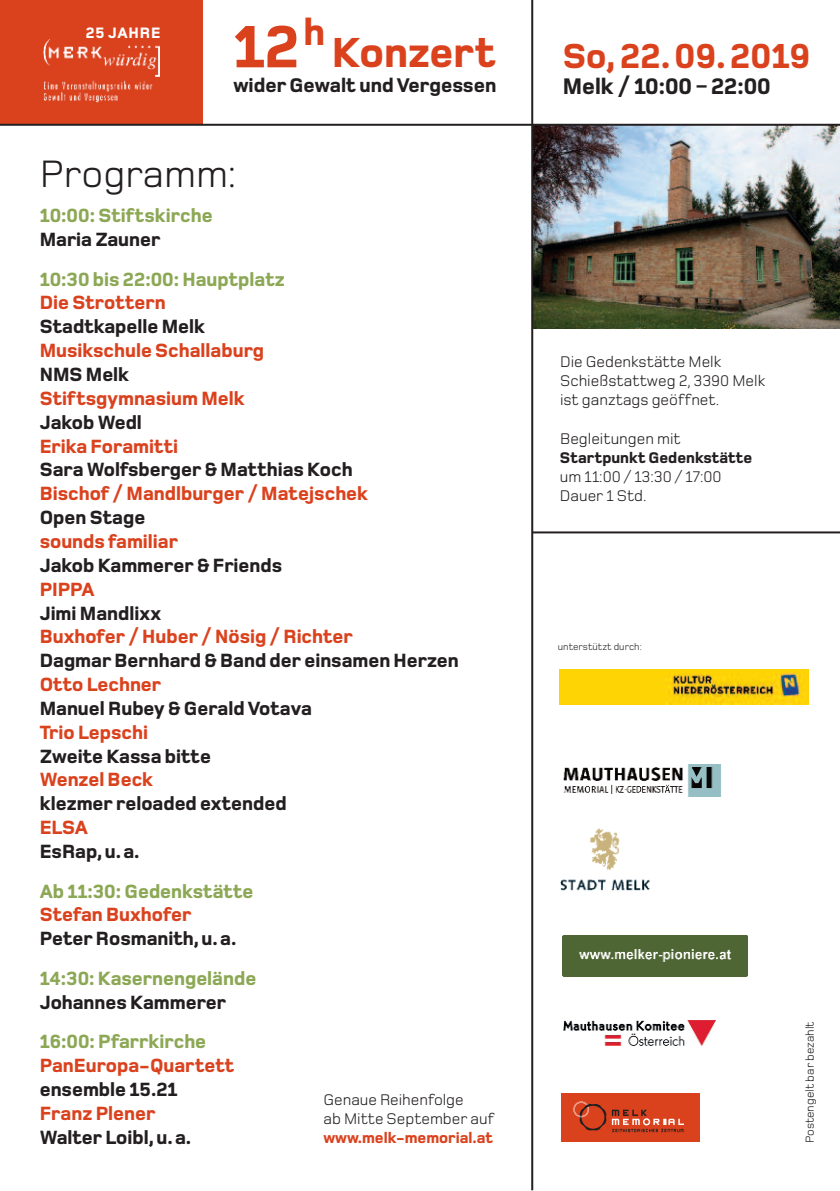
<style>
.page{position:relative;width:840px;height:1191px;background:#fff}
.page>*{position:absolute;margin:0;border:0;box-sizing:border-box;transform-origin:0 0}
.t1{font:800 62px "Foundry Monoline";color:#da421e}
.t2{font:800 43.6px "Foundry Monoline";color:#da421e}
.t3{font:39.6px "Foundry Monoline";color:#231f20}
.t4{font:800 36px "Foundry Monoline";color:#da421e}
.t5{font:800 23.4px "Foundry Monoline";color:#231f20}
.t6{font:800 20.6px "Foundry Monoline";color:#231f20}
.t7{font:800 19.8px "Foundry Monoline";color:#231f20}
.t8{font:800 19.8px "Foundry Monoline";color:#da421e}
.t9{font:800 19.8px "Foundry Monoline";color:#8ca855}
.t10{font:16px/19.2px "Foundry Monoline";color:#231f20}
.t11{font:800 16px "Foundry Monoline";color:#231f20}
.t12{font:800 16px "Foundry Monoline";color:#da421e}
.t13{font:800 15.6px "Foundry Monoline";letter-spacing:.05em;color:#fff}
.t14{font:12px "Foundry Monoline";color:#231f20}
.t15{font:10px "Foundry Monoline";color:#231f20}
.s1{font-size:18.6px}
</style>
<div class="page">
<img style="left:533px;top:126px;width:306px;height:202px">
<div style="left:0;top:0;width:203px;height:125px;background:#da421e"></div>
<img style="left:43px;top:39px;width:116px;height:63px">
<hr style="left:0;top:124px;width:839px;height:2px;background:#231f20">
<hr style="left:532px;top:531px;width:307px;height:2px;background:#231f20">
<hr style="left:531px;top:0;width:2px;height:1190px;background:#231f20">
<img style="left:560px;top:828px;width:90px;height:63px">
<img style="left:563px;top:1020px;width:152px;height:25px">
<img style="left:559px;top:669px;width:249px;height:36px">
<img style="left:563px;top:764px;width:158px;height:32px">
<div style="left:560px;top:1093px;width:139px;height:48px;background:#da421e"></div>
<svg style="left:573px;top:1101px;width:110px;height:31px"></svg>
<img style="left:562px;top:935px;width:184px;height:41px">
<p class="t13" style="left:86px;top:27px;width:76px">25 JAHRE</p>
<h1 class="t1" style="left:233px;top:24px;width:93px">12<sup>h</sup></h1>
<h2 class="t2" style="left:332px;top:37px;width:165px">Konzert</h2>
<p class="t6" style="left:233px;top:78px;width:264px">wider Gewalt undVergessen</p>
<h3 class="t3" style="left:40px;top:160px;width:198px">Programm:</h3>
<p class="t9" style="left:40px;top:208px;width:174px">10:00: Stiftskirche</p>
<p class="t7" style="left:40px;top:232px;width:122px">Maria Zauner</p>
<p class="t9" style="left:40px;top:272px;width:246px">10:30 bis 22:00: Hauptplatz</p>
<p class="t8" style="left:40px;top:296px;width:127px">Die Strottern</p>
<p class="t7" style="left:40px;top:319px;width:167px">Stadtkapelle Melk</p>
<p class="t8" style="left:40px;top:343px;width:226px">Musikschule Schallaburg</p>
<p class="t7" style="left:40px;top:367px;width:91px">NMS Melk</p>
<p class="t8" style="left:40px;top:391px;width:206px">Stiftsgymnasium Melk</p>
<p class="t7" style="left:40px;top:415px;width:104px">Jakob Wedl</p>
<p class="t8" style="left:40px;top:439px;width:140px">Erika Foramitti</p>
<p class="t7" style="left:40px;top:462px;width:314px">Sara Wolfsberger &amp; Matthias Koch</p>
<p class="t8" style="left:40px;top:486px;width:330px">Bischof/ Mandlburger / Matejschek</p>
<p class="t7" style="left:40px;top:510px;width:107px">Open Stage</p>
<p class="t8" style="left:40px;top:534px;width:140px">sounds familiar</p>
<p class="t7" style="left:40px;top:558px;width:244px">Jakob Kammerer &amp; Friends</p>
<p class="t8" style="left:40px;top:582px;width:56px">PIPPA</p>
<p class="t7" style="left:40px;top:605px;width:123px">Jimi Mandlixx</p>
<p class="t8" style="left:40px;top:629px;width:314px">Buxhofer / Huber / Nösig / Richter</p>
<p class="t7" style="left:40px;top:653px;width:420px">Dagmar Bernhard &amp; Band der einsamen Herzen</p>
<p class="t8" style="left:40px;top:677px;width:123px">Otto Lechner</p>
<p class="t7" style="left:40px;top:701px;width:273px">Manuel Rubey &amp; GeraldVotava</p>
<p class="t8" style="left:40px;top:725px;width:110px">Trio Lepschi</p>
<p class="t7" style="left:40px;top:749px;width:173px">Zweite Kassa bitte</p>
<p class="t8" style="left:40px;top:772px;width:115px">Wenzel Beck</p>
<p class="t7" style="left:40px;top:796px;width:248px">klezmer reloaded extended</p>
<p class="t8" style="left:40px;top:820px;width:50px">ELSA</p>
<p class="t7" style="left:40px;top:844px;width:101px">EsRap,u.a.</p>
<p class="t9" style="left:40px;top:883px;width:215px">Ab 11:30: Gedenkstätte</p>
<p class="t8" style="left:40px;top:907px;width:153px">Stefan Buxhofer</p>
<p class="t7" style="left:40px;top:931px;width:198px">Peter Rosmanith,u.a.</p>
<p class="t9" style="left:40px;top:971px;width:218px">14:30: Kasernengelände</p>
<p class="t7" style="left:40px;top:995px;width:188px">Johannes Kammerer</p>
<p class="t9" style="left:40px;top:1034px;width:168px">16:00: Pfarrkirche</p>
<p class="t8" style="left:40px;top:1058px;width:196px">PanEuropa-Quartett</p>
<p class="t7" style="left:40px;top:1082px;width:139px">ensemble 15.21</p>
<p class="t8" style="left:40px;top:1106px;width:117px">Franz Plener</p>
<p class="t7" style="left:40px;top:1129px;width:153px">Walter Loibl,u.a.</p>
<p class="t10" style="left:323px;top:1091px;width:173px">Genaue Reihenfolge<br>ab Mitte September auf</p>
<p class="t12" style="left:323px;top:1131px;width:171px">www.melk-memorial.at</p>
<h3 class="t4" style="left:562px;top:43px;width:249px">So,22.09.2019</h3>
<p class="t5" style="left:562px;top:77px;width:209px">Melk / 10:00 <span class="s1">–</span> 22:00</p>
<p class="t10" style="left:559px;top:353px;width:206px">Die Gedenkstätte Melk<br>Schießstattweg 2, 3390 Melk ist ganztags geöffnet.</p>
<p class="t10" style="left:559px;top:430px;width:122px">Begleitungen mit</p>
<p class="t11" style="left:559px;top:452px;width:194px">Startpunkt Gedenkstätte</p>
<p class="t10" style="left:559px;top:469px;width:163px">um 11:00 / 13:30 / 17:00<br>Dauer 1 Std.</p>
<p class="t15" style="left:557px;top:643px;width:85px">unterstützt durch:</p>
<p class="t14" style="left:805px;top:1143px;width:123px;rotate:-90deg">Postengelt bar bezahlt</p>
</div>
